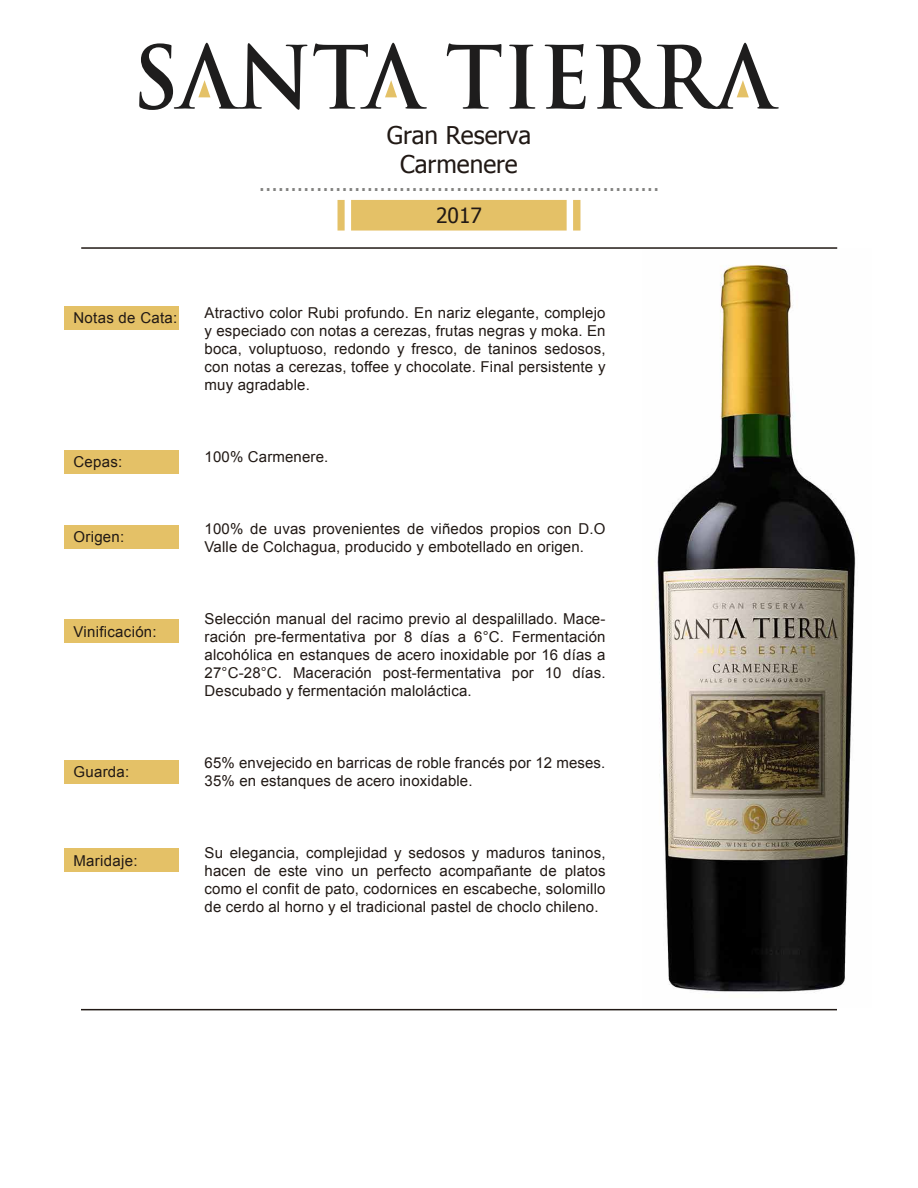
<style>
.page{position:relative;width:918px;height:1188px;background:#fff}
.page>*{position:absolute;margin:0;border:0;box-sizing:border-box;transform-origin:0 0}
.t1{font:24.45px/29.2px "Tahoma";color:#211915;text-align:center}
.t2{font:21px "Tahoma";color:#828280}
.t3{font:21px "Tahoma";color:#211915}
.t4{font:15px/18px "Arial";letter-spacing:.01em;color:#211915;text-align:justify}
.t5{font:700 5.1px "Gotham";color:#463d30}
</style>
<div class="page">
<img style="left:657px;top:248px;width:199px;height:745px">
<svg style="left:338px;top:200px;width:242px;height:31px;background:#e5c571"></svg>
<hr style="left:81px;top:247px;width:756px;height:2px;background:#211915">
<svg style="left:447px;top:43px;width:54px;height:66px"></svg>
<svg style="left:509px;top:45px;width:26px;height:64px"></svg>
<svg style="left:545px;top:44px;width:41px;height:65px"></svg>
<svg style="left:139px;top:43px;width:168px;height:67px"></svg>
<svg style="left:596px;top:43px;width:183px;height:66px"></svg>
<svg style="left:313px;top:43px;width:114px;height:66px"></svg>
<hr style="left:81px;top:1009px;width:756px;height:1px;background:#211915">
<div style="left:64px;top:306px;width:115px;height:24px;background:#e4c167"></div>
<div style="left:64px;top:525px;width:115px;height:24px;background:#e4c167"></div>
<div style="left:64px;top:619px;width:115px;height:24px;background:#e4c167"></div>
<div style="left:64px;top:760px;width:115px;height:24px;background:#e4c167"></div>
<div style="left:64px;top:848px;width:115px;height:24px;background:#e4c167"></div>
<div style="left:64px;top:450px;width:115px;height:24px;background:#e4c167"></div>
<h1 class="t1" style="left:387px;top:119px;width:146px">Gran Reserva<br>Carmenere</h1>
<h2 class="t3" style="left:436px;top:201px;width:47px">2017</h2>
<h2 class="t2" style="left:259px;top:169px;width:402px">...............................................................</h2>
<p class="t4" style="left:73px;top:309px;width:105px">Notas de Cata:</p>
<p class="t4" style="left:73px;top:453px;width:51px">Cepas:</p>
<p class="t4" style="left:73px;top:528px;width:52px">Origen:</p>
<p class="t4" style="left:73px;top:623px;width:85px">Vinificación:</p>
<p class="t4" style="left:73px;top:763px;width:57px">Guarda:</p>
<p class="t4" style="left:73px;top:852px;width:66px">Maridaje:</p>
<p class="t4" style="left:205px;top:304px;width:402px">Atractivo color Rubi profundo. En nariz elegante, complejo y especiado con notas a cerezas, frutas negras y moka. En boca, voluptuoso, redondo y fresco, de taninos sedosos, con notas a cerezas, toffee y chocolate. Final persistente y muy agradable.</p>
<p class="t4" style="left:205px;top:448px;width:125px">100% Carmenere.</p>
<p class="t4" style="left:205px;top:520px;width:402px">100% de uvas provenientes de viñedos propios con D.O<br>Valle de Colchagua, producido y embotellado en origen.</p>
<p class="t4" style="left:205px;top:610px;width:402px">Selección manual del racimo previo al despalillado. Mace&shy;ración pre-fermentativa por 8 días a 6°C. Fermentación alcohólica en estanques de acero inoxidable por 16 días a 27°C-28°C. Maceración post-fermentativa por 10 días.<br>Descubado y fermentación maloláctica.</p>
<p class="t4" style="left:205px;top:754px;width:402px">65% envejecido en barricas de roble francés por 12 meses.<br>35% en estanques de acero inoxidable.</p>
<p class="t4" style="left:205px;top:844px;width:402px">Su elegancia, complejidad y sedosos y maduros taninos, hacen de este vino un perfecto acompañante de platos como el confit de pato, codornices en escabeche, solomillo de cerdo al horno y el tradicional pastel de choclo chileno.</p>
<p class="t5" style="left:795px;top:676px;width:17px">2017</p>
</div>
